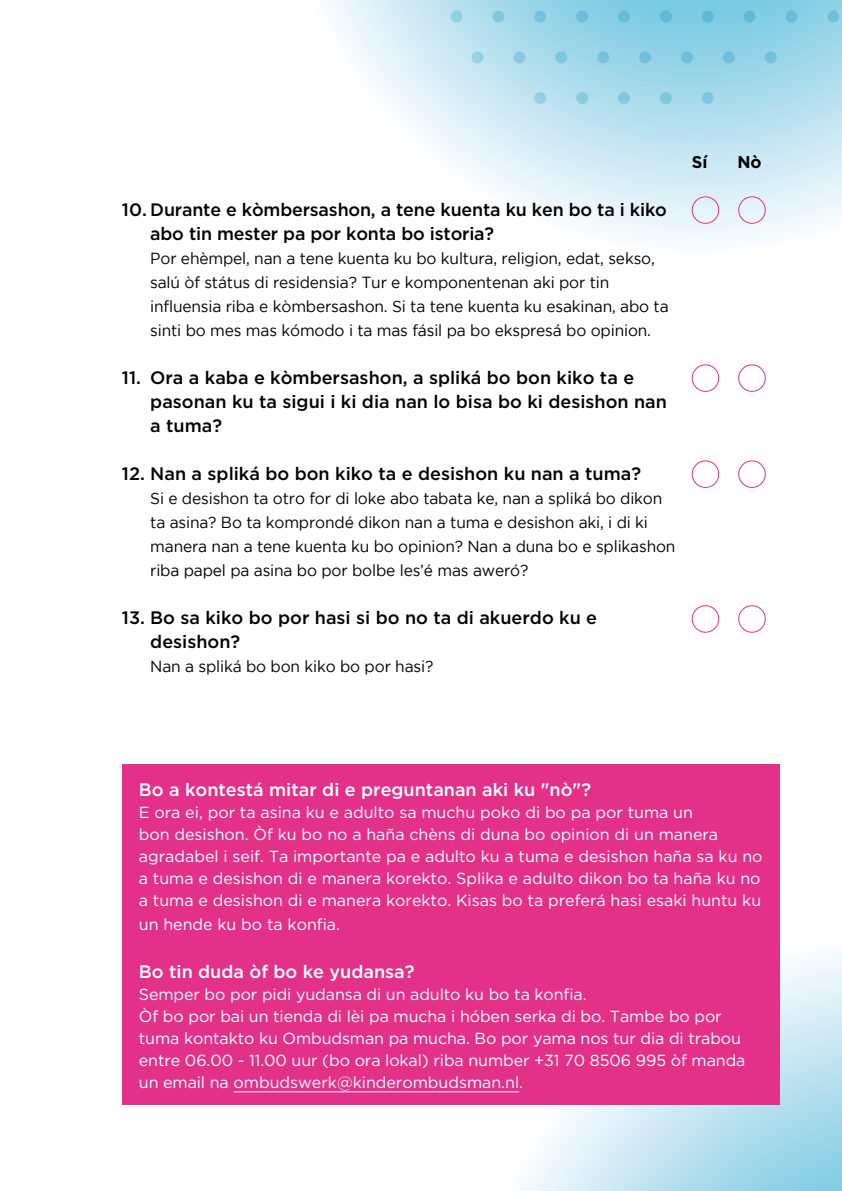
<style>
.page{position:relative;width:842px;height:1191px;background:#fff}
.page>*{position:absolute;margin:0;border:0;box-sizing:border-box;transform-origin:0 0}
.bodycopy_vragenlijst{font:500 18px/24px "Gotham";color:#000}
.Bodycopy{font:500 18px "Gotham";color:#fff}
.P_antwoord{font:700 17px "Gotham";color:#000}
.Bodycopy-2{font:16px/22px "Gotham";color:#fff}
.bodycopy_vragenlijst-2{font:16px/24px "Gotham";letter-spacing:-.01em;color:#000}
.bodycopy_vragenlijst-3{font:16px "Gotham Book 2";letter-spacing:-.01em;color:#000}
.s1{font-family:"Gotham Book 2"}
</style>
<div class="page">
<svg style="left:461px;top:955px;width:381px;height:236px"></svg>
<svg style="left:328px;top:0;width:514px;height:241px"></svg>
<div style="left:692px;top:196px;width:27px;height:28px;border:1px solid #e3318a;border-radius:50%"></div>
<div style="left:738px;top:196px;width:28px;height:28px;border:1px solid #e3318a;border-radius:50%"></div>
<div style="left:692px;top:364px;width:27px;height:28px;border:1px solid #e3318a;border-radius:50%"></div>
<div style="left:738px;top:364px;width:28px;height:28px;border:1px solid #e3318a;border-radius:50%"></div>
<div style="left:692px;top:460px;width:27px;height:28px;border:1px solid #e3318a;border-radius:50%"></div>
<div style="left:738px;top:460px;width:28px;height:28px;border:1px solid #e3318a;border-radius:50%"></div>
<div style="left:692px;top:605px;width:27px;height:28px;border:1px solid #e3318a;border-radius:50%"></div>
<div style="left:738px;top:605px;width:28px;height:28px;border:1px solid #e3318a;border-radius:50%"></div>
<div style="left:122px;top:764px;width:658px;height:340px;background:#e3318a"></div>
<hr style="left:234px;top:1091px;width:285px;height:1px;background:#fff">
<p class="bodycopy_vragenlijst" style="left:150px;top:197px;width:518px;text-indent:-28px">10. Durante e kòmbersashon, a tene kuenta ku ken bo ta i kiko abo tin mester pa por konta bo istoria?</p>
<p class="bodycopy_vragenlijst-2" style="left:150px;top:246px;width:520px">Por ehèmpel, nan a tene kuenta ku bo kultura, religion, edat, sekso, <span class="s1">salú òf státus di residensia? Tur e komponentenan aki por tin </span>influensia riba e kòmbersashon. Si ta tene kuenta ku esakinan, abo ta <span class="s1">sinti bo mes mas kómodo i ta mas fásil pa bo ekspresá bo opinion.</span></p>
<p class="bodycopy_vragenlijst" style="left:150px;top:365px;width:518px;text-indent:-28px">11. Ora a kaba e kòmbersashon, a spliká bo bon kiko ta e pasonan ku ta sigui i ki dia nan lo bisa bo ki desishon nan a tuma?</p>
<p class="bodycopy_vragenlijst" style="left:122px;top:461px;width:521px">12. Nan a spliká bo bon kiko ta e desishon ku nan a tuma?</p>
<p class="bodycopy_vragenlijst-2" style="left:150px;top:486px;width:527px"><span class="s1">Si e desishon ta otro for di loke abo tabata ke, nan a spliká bo dikon </span>ta asina? Bo ta komprondé dikon nan a tuma e desishon aki, i di ki manera nan a tene kuenta ku bo opinion? Nan a duna bo e splikashon riba papel pa asina bo por bolbe les’é mas aweró?</p>
<p class="bodycopy_vragenlijst" style="left:150px;top:605px;width:448px;text-indent:-28px">13. Bo sa kiko bo por hasi si bo no ta di akuerdo ku e desishon?</p>
<p class="bodycopy_vragenlijst-3" style="left:150px;top:657px;width:285px">Nan a spliká bo bon kiko bo por hasi?</p>
<p class="P_antwoord" style="left:692px;top:151px;width:17px">Sí</p>
<p class="P_antwoord" style="left:737px;top:151px;width:26px">Nò</p>
<p class="Bodycopy" style="left:139px;top:777px;width:454px">Bo a kontestá mitar di e preguntanan aki ku "nò"?</p>
<p class="Bodycopy-2" style="left:139px;top:800px;width:625px">E ora ei, por ta asina ku e adulto sa muchu poko di bo pa por tuma un<br>bon desishon. Òf ku bo no a haña chèns di duna bo opinion di un manera agradabel i seif. Ta importante pa e adulto ku a tuma e desishon haña sa ku no a tuma e desishon di e manera korekto. Splika e adulto dikon bo ta haña ku no a tuma e desishon di e manera korekto. Kisas bo ta preferá hasi esaki huntu ku</p>
<p class="Bodycopy-2" style="left:139px;top:912px;width:203px">un hende ku bo ta konfia.</p>
<p class="Bodycopy" style="left:139px;top:959px;width:277px">Bo tin duda òf bo ke yudansa?</p>
<p class="Bodycopy-2" style="left:139px;top:982px;width:608px">Semper bo por pidi yudansa di un adulto ku bo ta konfia.<br>Òf bo por bai un tienda di lèi pa mucha i hóben serka di bo. Tambe bo por tuma kontakto ku Ombudsman pa mucha. Bo por yama nos tur dia di trabou entre 06.00 - 11.00 uur (bo ora lokal) riba number +31 70 8506 995 òf manda un email na ombudswerk@kinderombudsman.nl.</p>
</div>
